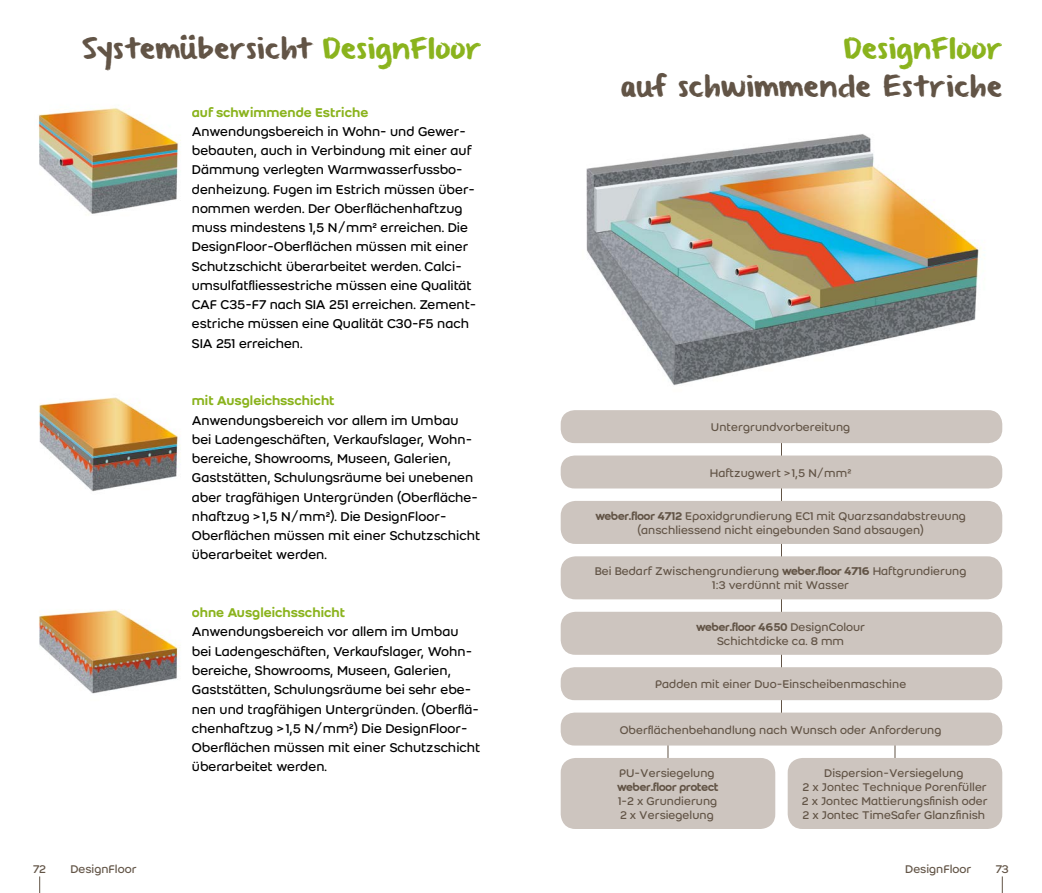
<style>
.page{position:relative;width:1042px;height:893px;background:#fff}
.page>*{position:absolute;margin:0;border:0;box-sizing:border-box;transform-origin:0 0}
.t1{font:23.62px "Weber Brush";letter-spacing:.02em;color:#625446}
.t2{font:23.62px "Weber Brush";letter-spacing:.015em;color:#8ab31d}
.t3{font:14px/19.2px "Weber";color:#000}
.t4{font:500 14px "Weber";color:#8ab31d}
.t5{font:12.25px/14px "Weber";color:#625446;text-align:center}
.t6{font:12.25px "Weber Name";color:#625446}
.s1{color:#8ab31d}
.s2{font-family:"Weber Name"}
.s3{font-family:"Weber"}
</style>
<div class="page">
<svg style="left:39px;top:876px;width:1px;height:17px"></svg>
<svg style="left:1002px;top:876px;width:1px;height:17px"></svg>
<hr style="left:781px;top:436px;width:1px;height:297px;background:#625446">
<hr style="left:667px;top:733px;width:1px;height:35px;background:#625446">
<hr style="left:894px;top:733px;width:1px;height:35px;background:#625446">
<img style="left:39px;top:397px;width:141px;height:95px">
<img style="left:39px;top:609px;width:139px;height:85px">
<img style="left:38px;top:107px;width:143px;height:107px">
<div style="left:561px;top:501px;width:441px;height:43px;background:#cdc5bf;border-radius:15px"></div>
<div style="left:561px;top:612px;width:441px;height:43px;background:#cdc5bf;border-radius:15px"></div>
<div style="left:561px;top:667px;width:441px;height:33px;background:#cdc5bf;border-radius:14px"></div>
<div style="left:561px;top:713px;width:441px;height:32px;background:#cdc5bf;border-radius:14px"></div>
<div style="left:561px;top:758px;width:214px;height:71px;background:#cdc5bf;border-radius:15px"></div>
<div style="left:787px;top:758px;width:215px;height:71px;background:#cdc5bf;border-radius:15px"></div>
<div style="left:561px;top:410px;width:441px;height:33px;background:#cdc5bf;border-radius:14px"></div>
<div style="left:561px;top:455px;width:441px;height:33px;background:#cdc5bf;border-radius:14px"></div>
<div style="left:561px;top:556px;width:441px;height:43px;background:#cdc5bf;border-radius:15px"></div>
<img style="left:586px;top:134px;width:396px;height:252px">
<h1 class="t1" style="left:82px;top:37px;width:400px">Systemübersicht <span class="s1">DesignFloor</span></h1>
<p class="t4" style="left:192px;top:102px;width:178px">auf schwimmende Estriche</p>
<p class="t3" style="left:192px;top:122px;width:286px">Anwendungsbereich in Wohn- und Gewer&shy;bebauten, auch in Verbindung mit einer auf Dämmung verlegten Warmwasserfussbo&shy;denheizung. Fugen im Estrich müssen über&shy;nommen werden. Der Oberflächenhaftzug muss mindestens 1,5 N/mm² erreichen. Die DesignFloor-Oberflächen müssen mit einer Schutzschicht überarbeitet werden. Calci&shy;umsulfatfliessestriche müssen eine Qualität CAF C35-F7 nach SIA 251 erreichen. Zement&shy;estriche müssen eine Qualität C30-F5 nach SIA 251 erreichen.</p>
<p class="t4" style="left:192px;top:391px;width:144px">mit Ausgleichsschicht</p>
<p class="t3" style="left:192px;top:410px;width:290px">Anwendungsbereich vor allem im Umbau bei Ladengeschäften, Verkaufslager, Wohn&shy;bereiche, Showrooms, Museen, Galerien, Gaststätten, Schulungsräume bei unebenen aber tragfähigen Untergründen (Oberfläche&shy;nhaftzug &gt;1,5 N/mm²). Die DesignFloor-Oberflächen müssen mit einer Schutzschicht überarbeitet werden.</p>
<p class="t4" style="left:192px;top:602px;width:155px">ohne Ausgleichsschicht</p>
<p class="t3" style="left:192px;top:622px;width:290px">Anwendungsbereich vor allem im Umbau bei Ladengeschäften, Verkaufslager, Wohn&shy;bereiche, Showrooms, Museen, Galerien, Gaststätten, Schulungsräume bei sehr ebe&shy;nen und tragfähigen Untergründen. (Oberflä&shy;chenhaftzug &gt;1,5 N/mm²) Die DesignFloor-Oberflächen müssen mit einer Schutzschicht überarbeitet werden.</p>
<h1 class="t2" style="left:843px;top:37px;width:160px">DesignFloor</h1>
<h1 class="t1" style="left:621px;top:75px;width:383px">auf schwimmende Estriche</h1>
<p class="t5" style="left:711px;top:420px;width:141px">Untergrundvorbereitung</p>
<p class="t5" style="left:710px;top:465px;width:143px">Haftzugwert &gt;1,5 N/mm²</p>
<p class="t5" style="left:595px;top:509px;width:372px"><span class="s2">weber.floor 4712</span> Epoxidgrundierung EC1 mit Quarzsandabstreuung (anschliessend nicht eingebunden Sand absaugen)</p>
<p class="t5" style="left:595px;top:564px;width:373px">Bei Bedarf Zwischengrundierung <span class="s2">weber.floor 4716</span> Haftgrundierung<br>1:3 verdünnt mit Wasser</p>
<p class="t6" style="left:696px;top:618px;width:171px">weber.floor 4650 <span class="s3">DesignColour</span></p>
<p class="t5" style="left:717px;top:634px;width:129px">Schichtdicke ca. 8 mm</p>
<p class="t5" style="left:655px;top:677px;width:253px">Padden mit einer Duo-Einscheibenmaschine</p>
<p class="t5" style="left:620px;top:722px;width:323px">Oberflächenbehandlung nach Wunsch oder Anforderung</p>
<p class="t5" style="left:619px;top:766px;width:97px">PU-Versiegelung</p>
<p class="t5" style="left:618px;top:794px;width:101px;text-align:left">1-2 x Grundierung<br>2 x Versiegelung</p>
<p class="t6" style="left:617px;top:778px;width:103px">weber.floor protect</p>
<p class="t5" style="left:802px;top:766px;width:188px">Dispersion-Versiegelung<br>2 x Jontec Technique Porenfüller<br>2 x Jontec Mattierungsfinish oder<br>2 x Jontec TimeSafer Glanzfinish</p>
<p class="t5" style="left:70px;top:862px;width:68px">DesignFloor</p>
<p class="t5" style="left:905px;top:862px;width:68px">DesignFloor</p>
<p class="t5" style="left:33px;top:862px;width:14px">72</p>
<p class="t5" style="left:995px;top:862px;width:15px">73</p>
</div>
